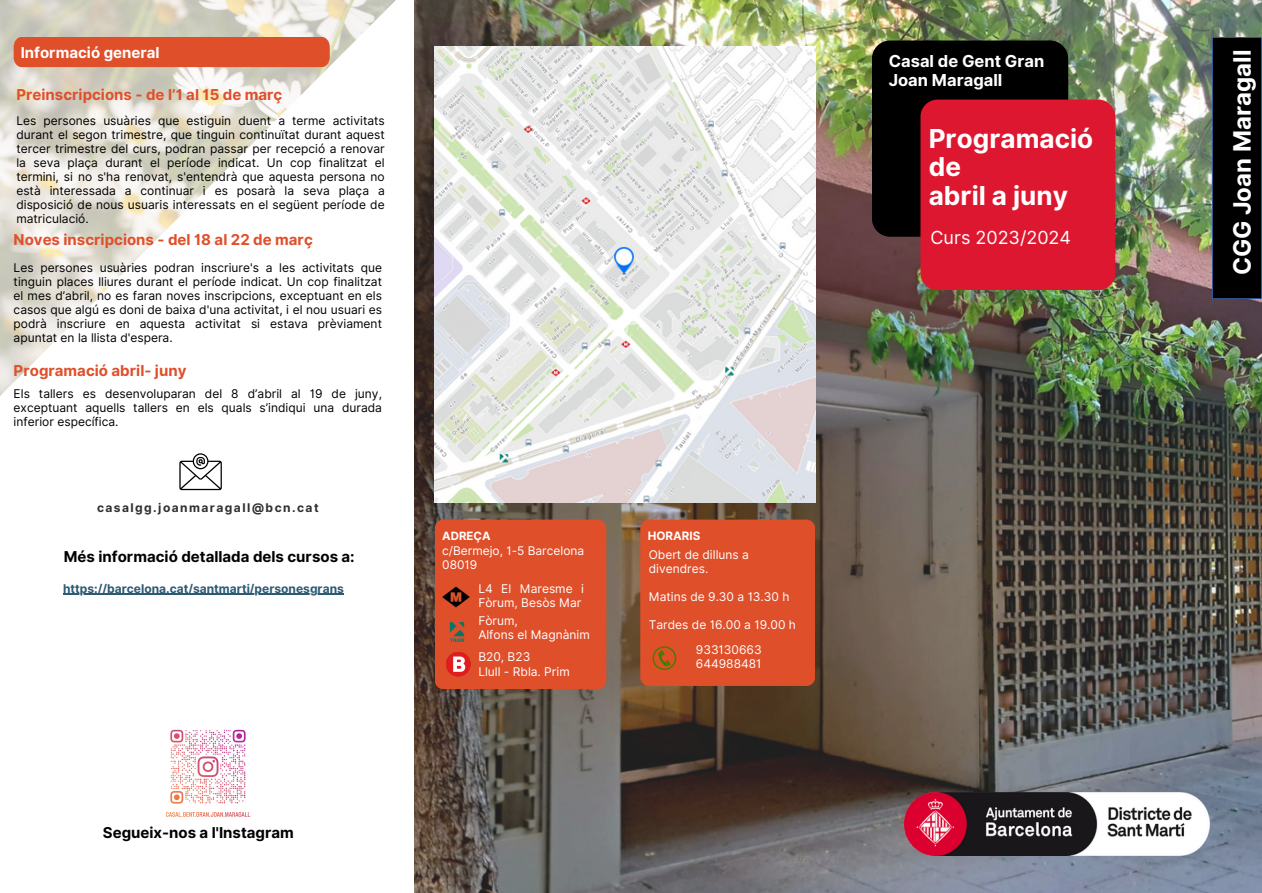
<style>
.page{position:relative;width:1262px;height:893px;background:#fff}
.page>*{position:absolute;margin:0;border:0;box-sizing:border-box;transform-origin:0 0}
.t1{font:700 26.1px/28.2px "Inter";color:#fff}
.t2{font:700 24px "Inter";color:#fff}
.t3{font:18px "Inter";color:#fff}
.t4{font:700 16.5px/19.2px "Inter";color:#fff}
.t5{font:700 15px "Inter";color:#df4f2a}
.t6{font:700 15px "Inter";color:#000}
.t7{font:700 15px "Inter";color:#fff}
.t8{font:12px/14px "Inter";color:#000;text-align:justify}
.t9{font:12px/14px "Inter";color:#fff}
.t10{font:700 12px "Inter";color:#2d5974}
.t11{font:700 12px "Inter";letter-spacing:.12em;color:#303030}
.t12{font:700 11.55px "Inter";color:#fff}
.t13{font:700 11.4px "Inter";color:#fff}
</style>
<div class="page">
<img style="left:414px;top:0;width:847px;height:892px">
<div style="left:640px;top:519px;width:174px;height:166px;background:#df4f2a;border-radius:9px"></div>
<div style="left:871px;top:40px;width:196px;height:197px;background:#000"></div>
<div style="left:920px;top:99px;width:195px;height:191px;background:#de1731;border-radius:17px"></div>
<div style="left:1211px;top:37px;width:50px;height:262px;background:#000"></div>
<img style="left:435px;top:47px;width:380px;height:455px">
<img style="left:0;top:0;width:396px;height:396px">
<div style="left:14px;top:37px;width:315px;height:30px;background:#df4f2a"></div>
<img style="left:166px;top:729px;width:84px;height:88px">
<div style="left:435px;top:519px;width:171px;height:170px;background:#df4f2a;border-radius:9px"></div>
<img style="left:442px;top:586px;width:27px;height:22px">
<img style="left:449px;top:622px;width:16px;height:20px">
<img style="left:446px;top:652px;width:24px;height:24px">
<svg style="left:652px;top:646px;width:24px;height:23px"></svg>
<svg style="left:179px;top:453px;width:43px;height:37px"></svg>
<img style="left:904px;top:792px;width:305px;height:63px">
<hr style="left:63px;top:593px;width:281px;height:1px;background:#2d5974">
<p class="t7" style="left:21px;top:44px;width:140px">Informació general</p>
<p class="t5" style="left:16px;top:85px;width:267px">Preinscripcions - de l’1 al 15 de març</p>
<p class="t8" style="left:16px;top:113px;width:370px">Les persones usuàries que estiguin duent a terme activitats durant el segon trimestre, que tinguin continuïtat durant aquest tercer trimestre del curs, podran passar per recepció a renovar la seva plaça durant el període indicat. Un cop finalitzat el termini, si no s'ha renovat, s'entendrà que aquesta persona no està interessada a continuar i es posarà la seva plaça a disposició de nous usuaris interessats en el següent període de matriculació.</p>
<p class="t5" style="left:14px;top:230px;width:301px">Noves inscripcions - del 18 al 22 de març</p>
<p class="t8" style="left:14px;top:260px;width:370px">Les persones usuàries podran inscriure's a les activitats que tinguin places lliures durant el període indicat. Un cop finalitzat el mes d’abril, no es faran noves inscripcions, exceptuant en els casos que algú es doni de baixa d'una activitat, i el nou usuari es podrà inscriure en aquesta activitat si estava prèviament apuntat en la llista d'espera.</p>
<h2 class="t5" style="left:14px;top:361px;width:174px">Programació abril- juny</h2>
<h1 class="t8" style="left:14px;top:387px;width:370px">Els tallers es desenvoluparan del 8 d’abril al 19 de juny, exceptuant aquells tallers en els quals s’indiqui una durada inferior específica.</h1>
<p class="t11" style="left:97px;top:500px;width:223px">casalgg.joanmaragall@bcn.cat</p>
<p class="t6" style="left:64px;top:547px;width:292px">Més informació detallada dels cursos a:</p>
<p class="t10" style="left:63px;top:581px;width:282px">https://barcelona.cat/santmarti/personesgrans</p>
<h6 class="t13" style="left:442px;top:528px;width:50px">ADREÇA</h6>
<h4 class="t9" style="left:442px;top:543px;width:143px">c/Bermejo, 1-5 Barcelona</h4>
<h6 class="t9" style="left:442px;top:557px;width:36px">08019</h6>
<p class="t9" style="left:478px;top:581px;width:107px">L4 El Maresme i<br>Fòrum, Besòs Mar</p>
<h4 class="t9" style="left:478px;top:613px;width:41px">Fòrum,</h4>
<p class="t9" style="left:478px;top:627px;width:113px">Alfons el Magnànim</p>
<h5 class="t9" style="left:478px;top:650px;width:54px">B20, B23</h5>
<p class="t9" style="left:478px;top:664px;width:93px">Llull - Rbla. Prim</p>
<p class="t12" style="left:647px;top:528px;width:54px">HORARIS</p>
<p class="t9" style="left:648px;top:547px;width:102px">Obert de dilluns a divendres.</p>
<p class="t9" style="left:648px;top:589px;width:142px">Matins de 9.30 a 13.30 h</p>
<p class="t9" style="left:648px;top:617px;width:149px">Tardes de 16.00 a 19.00 h</p>
<h4 class="t9" style="left:695px;top:643px;width:67px">933130663</h4>
<p class="t9" style="left:695px;top:657px;width:67px">644988481</p>
<h5 class="t6" style="left:103px;top:823px;width:192px">Segueix-nos a l'Instagram</h5>
<p class="t4" style="left:888px;top:51px;width:157px">Casal de Gent Gran<br>Joan Maragall</p>
<p class="t1" style="left:928px;top:125px;width:166px">Programació de<br>abril a juny</p>
<p class="t3" style="left:930px;top:226px;width:142px">Curs 2023/2024</p>
<p class="t2" style="left:1227px;top:275px;width:227px;rotate:-90deg">CGG Joan Maragall</p>
</div>
